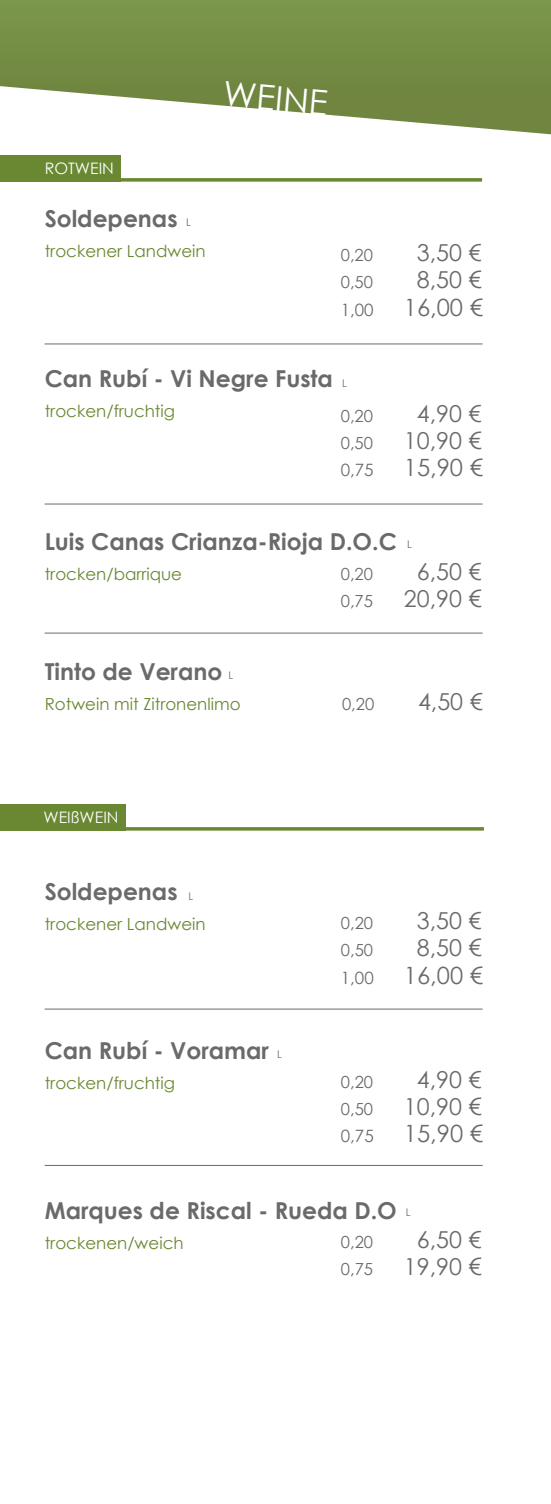
<style>
.page{position:relative;width:551px;height:1504px;background:#fff}
.page>*{position:absolute;margin:0;border:0;box-sizing:border-box;transform-origin:0 0}
.t1{font:35px "Century Gothic";color:#fff}
.t2{font:23.8px "Century Gothic";color:#696b6a}
.t3{font:700 23.28px "Century Gothic";color:#696b6a}
.t4{font:23.28px "Century Gothic";color:#696b6a}
.t5{font:16.97px "Century Gothic";color:#696b6a}
.t6{font:16.62px "Century Gothic";color:#698831}
.t7{font:16.62px "Century Gothic";color:#696b6a}
.t8{font:15.92px "Century Gothic";color:#fff}
.t9{font:10.5px "Century Gothic";color:#696b6a}
.s1{font-size:23.8px}
</style>
<div class="page">
<svg style="left:0;top:0;width:551px;height:134px"></svg>
<div style="left:0;top:155px;width:121px;height:27px;background:#698831"></div>
<div style="left:0;top:804px;width:126px;height:26px;background:#698831"></div>
<hr style="left:45px;top:1008px;width:437px;height:1px;background:#696b6a">
<hr style="left:45px;top:632px;width:437px;height:1px;background:#696b6a">
<hr style="left:45px;top:503px;width:437px;height:1px;background:#696b6a">
<hr style="left:45px;top:343px;width:437px;height:1px;background:#696b6a">
<hr style="left:45px;top:1164px;width:437px;height:1px;background:#696b6a">
<svg style="left:121px;top:178px;width:361px;height:4px"></svg>
<hr style="left:71px;top:827px;width:413px;height:3px;background:#698831">
<p class="t8" style="left:45px;top:157px;width:54px">ROTWEIN</p>
<p class="t3" style="left:45px;top:201px;width:134px">Soldepenas</p>
<p class="t6" style="left:45px;top:239px;width:162px">trockener Landwein</p>
<p class="t9" style="left:186px;top:215px;width:5px">L</p>
<h1 class="t1" style="left:225px;top:69px;width:106px;rotate:5deg">Weine</h1>
<p class="t7" style="left:341px;top:243px;width:34px">0,20</p>
<p class="t4" style="left:416px;top:236px;width:66px">3,50 €</p>
<p class="t7" style="left:341px;top:271px;width:34px">0,50</p>
<p class="t4" style="left:416px;top:263px;width:66px">8,50 <span class="s1">€</span></p>
<p class="t5" style="left:341px;top:297px;width:34px">1,00</p>
<p class="t2" style="left:404px;top:290px;width:81px">16,00 €</p>
<p class="t3" style="left:45px;top:361px;width:290px">Can Rubí - Vi N egre Fusta</p>
<p class="t6" style="left:45px;top:399px;width:132px">trocken/fruchtig</p>
<p class="t9" style="left:342px;top:376px;width:5px">L</p>
<p class="t7" style="left:341px;top:404px;width:34px">0,20</p>
<p class="t4" style="left:416px;top:397px;width:66px">4,90 €</p>
<p class="t7" style="left:341px;top:431px;width:34px">0,50</p>
<p class="t4" style="left:404px;top:424px;width:79px">10,90 <span class="s1">€</span></p>
<p class="t5" style="left:341px;top:458px;width:34px">0,75</p>
<p class="t2" style="left:404px;top:450px;width:81px">15,90 €</p>
<p class="t3" style="left:45px;top:523px;width:352px">Luis Canas Crianza-Rioja D.O.C</p>
<p class="t6" style="left:45px;top:562px;width:139px">trocken/barrique</p>
<p class="t9" style="left:407px;top:536px;width:5px">L</p>
<p class="t7" style="left:341px;top:562px;width:34px">0,20</p>
<p class="t4" style="left:416px;top:555px;width:66px">6,50 €</p>
<p class="t7" style="left:341px;top:589px;width:34px">0,75</p>
<p class="t4" style="left:404px;top:582px;width:79px">20,90 <span class="s1">€</span></p>
<p class="t3" style="left:45px;top:653px;width:179px">Tinto de Verano</p>
<p class="t6" style="left:45px;top:692px;width:197px">Rotwein mit Zitronenlimo</p>
<p class="t9" style="left:228px;top:668px;width:5px">L</p>
<p class="t8" style="left:44px;top:806px;width:60px">WEIßWEIN</p>
<p class="t3" style="left:45px;top:873px;width:134px">Soldepenas</p>
<p class="t6" style="left:45px;top:912px;width:162px">trockener Landwein</p>
<p class="t9" style="left:189px;top:888px;width:5px">L</p>
<p class="t3" style="left:45px;top:1032px;width:226px">Can Rubí - Voramar</p>
<p class="t6" style="left:45px;top:1071px;width:132px">trocken/fruchtig</p>
<p class="t9" style="left:277px;top:1047px;width:5px">L</p>
<p class="t7" style="left:342px;top:692px;width:34px">0,20</p>
<p class="t4" style="left:418px;top:685px;width:66px">4,50 €</p>
<p class="t7" style="left:341px;top:911px;width:34px">0,20</p>
<p class="t4" style="left:417px;top:904px;width:66px">3,50 €</p>
<p class="t7" style="left:341px;top:938px;width:34px">0,50</p>
<p class="t4" style="left:417px;top:931px;width:66px">8,50 <span class="s1">€</span></p>
<p class="t5" style="left:341px;top:965px;width:34px">1,00</p>
<p class="t2" style="left:404px;top:958px;width:81px">16,00 €</p>
<p class="t7" style="left:341px;top:1070px;width:34px">0,20</p>
<p class="t4" style="left:417px;top:1063px;width:66px">4,90 €</p>
<p class="t7" style="left:341px;top:1097px;width:34px">0,50</p>
<p class="t4" style="left:404px;top:1090px;width:79px">10,90 <span class="s1">€</span></p>
<p class="t5" style="left:341px;top:1124px;width:34px">0,75</p>
<p class="t2" style="left:404px;top:1116px;width:81px">15,90 €</p>
<p class="t3" style="left:45px;top:1192px;width:353px">Marques de Riscal - Rueda D.O</p>
<p class="t6" style="left:45px;top:1231px;width:140px">trockenen/weich</p>
<p class="t9" style="left:405px;top:1205px;width:5px">L</p>
<p class="t7" style="left:341px;top:1230px;width:34px">0,20</p>
<p class="t4" style="left:417px;top:1223px;width:66px">6,50 €</p>
<p class="t7" style="left:341px;top:1257px;width:34px">0,75</p>
<p class="t4" style="left:404px;top:1250px;width:79px">19,90 <span class="s1">€</span></p>
</div>
